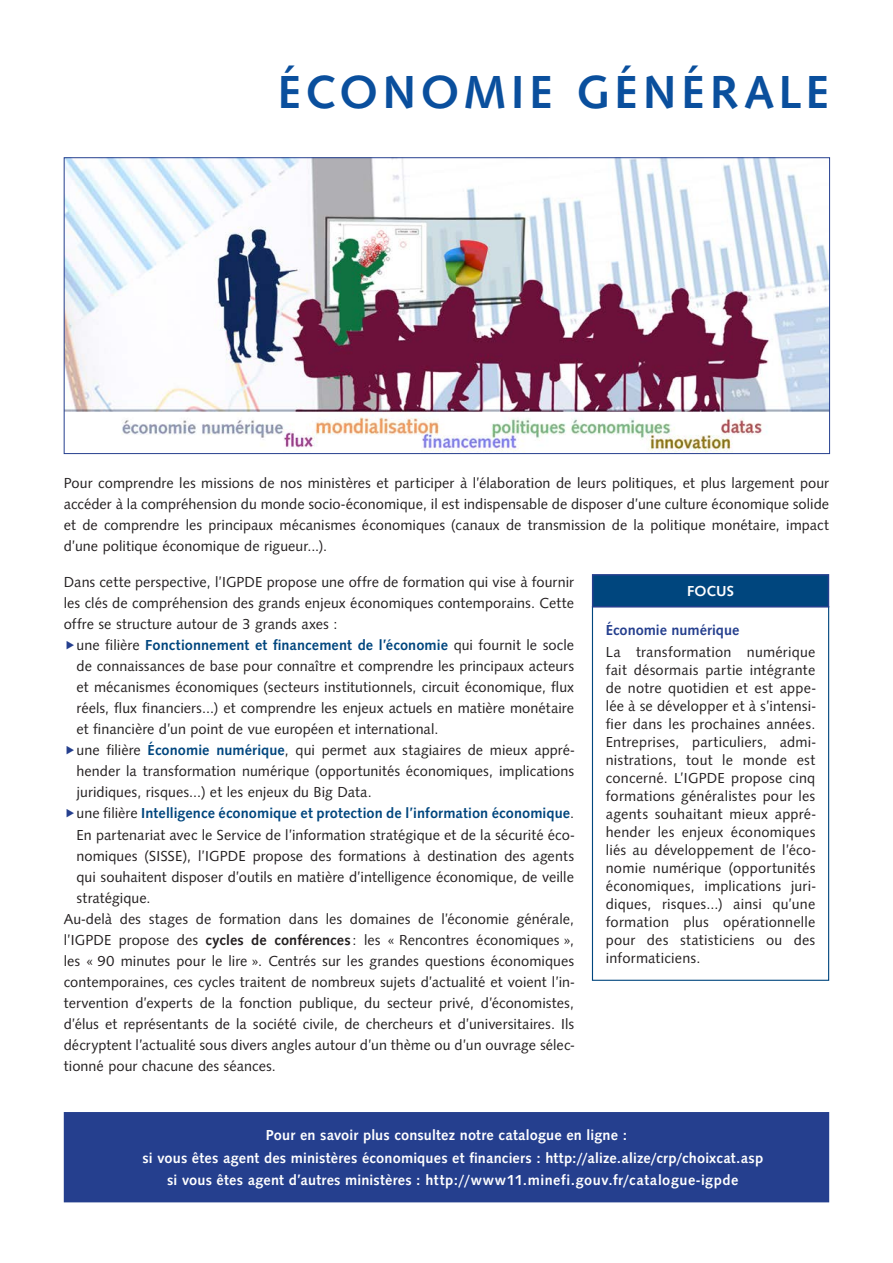
<style>
.page{position:relative;width:893px;height:1263px;background:#fff}
.page>*{position:absolute;margin:0;border:0;box-sizing:border-box;transform-origin:0 0}
.t1{font:700 48px "Syntax";letter-spacing:.105em;color:#0a4f9d}
.t2{font:15px/18px "Syntax";letter-spacing:.005em;color:#231f20;text-align:justify}
.t3{font:700 15px "Syntax";letter-spacing:.015em;color:#fff}
.t4{font:700 15px "Syntax";letter-spacing:.005em;color:#00467e}
.t5{font:700 15px "Syntax";letter-spacing:.035em;color:#fff}
.t6{font:700 15px "Syntax";color:#253f8e}
.s1{font-weight:400;color:#231f20}
.s2{font-weight:700;color:#00467e}
.s3{font-weight:700}
</style>
<div class="page">
<div style="left:592px;top:606px;width:237px;height:375px;border:1px solid #00467e"></div>
<div style="left:593px;top:575px;width:235px;height:32px;background:#00467e"></div>
<div style="left:592px;top:574px;width:237px;height:33px;border:2px solid #253f8e"></div>
<img style="left:66px;top:159px;width:762px;height:293px">
<div style="left:65px;top:1113px;width:763px;height:88px;background:#253f8e"></div>
<div style="left:64px;top:1112px;width:765px;height:90px;border:2px solid #253f8e"></div>
<h1 class="t1" style="left:278px;top:64px;width:238px">Économie</h1>
<h1 class="t1" style="left:577px;top:64px;width:226px">génér ale</h1>
<p class="t2" style="left:64px;top:472px;width:767px;line-height:21px">Pour comprendre les missions de nos ministères et participer à l’élaboration de leurs politiques, et plus largement pour accéder à la compréhension du monde socio-économique, il est indispensable de disposer d’une culture économique solide et de comprendre les principaux mécanismes économiques (canaux de transmission de la politique monétaire, impact d’une politique économique de rigueur...).</p>
<p class="t2" style="left:64px;top:572px;width:512px;line-height:21px">Dans cette perspective, l’IGPDE propose une offre de formation qui vise à fournir les clés de compréhension des grands enjeux économiques contemporains. Cette offre se structure autour de 3 grands axes :</p>
<p class="t4" style="left:77px;top:637px;width:499px"><span class="s1">une filière</span> Fonctionnement et financement de l’économie <span class="s1">qui fournit le socle</span></p>
<p class="t2" style="left:77px;top:658px;width:499px">de connaissances de base pour connaître et comprendre les principaux acteurs</p>
<p class="t2" style="left:77px;top:679px;width:499px">et mécanismes économiques (secteurs institutionnels, circuit économique, flux</p>
<p class="t2" style="left:77px;top:700px;width:499px">réels, flux financiers…) et comprendre les enjeux actuels en matière monétaire</p>
<p class="t2" style="left:77px;top:721px;width:363px">et financière d’un point de vue européen et international.</p>
<p class="t2" style="left:77px;top:742px;width:499px">une filière <span class="s2">Économie numérique</span>, qui permet aux stagiaires de mieux appré-</p>
<p class="t2" style="left:77px;top:763px;width:499px">hender la transformation numérique (opportunités économiques, implications</p>
<p class="t2" style="left:77px;top:784px;width:297px">juridiques, risques…) et les enjeux du Big Data.</p>
<p class="t4" style="left:77px;top:805px;width:499px"><span class="s1">une filière</span> Intelligence économique et protection de l’information économique<span class="s1">.</span></p>
<p class="t2" style="left:77px;top:826px;width:499px">En partenariat avec le Service de l’information stratégique et de la sécurité éco-</p>
<p class="t2" style="left:77px;top:847px;width:499px">nomiques (SISSE), l’IGPDE propose des formations à destination des agents</p>
<p class="t2" style="left:77px;top:868px;width:499px">qui souhaitent disposer d’outils en matière d’intelligence économique, de veille</p>
<p class="t2" style="left:77px;top:889px;width:76px">stratégique.</p>
<p class="t2" style="left:64px;top:910px;width:512px">Au-delà des stages de formation dans les domaines de l’économie générale,</p>
<p class="t2" style="left:64px;top:931px;width:512px">l’IGPDE propose des <span class="s3">cycles de conférences</span> : les « Rencontres économiques »,</p>
<p class="t2" style="left:64px;top:952px;width:512px">les « 90 minutes pour le lire ». Centrés sur les grandes questions économiques</p>
<p class="t2" style="left:64px;top:973px;width:512px">contemporaines, ces cycles traitent de nombreux sujets d’actualité et voient l’in-</p>
<p class="t2" style="left:64px;top:994px;width:512px">tervention d’experts de la fonction publique, du secteur privé, d’économistes,</p>
<p class="t2" style="left:64px;top:1015px;width:512px">d’élus et représentants de la société civile, de chercheurs et d’universitaires. Ils</p>
<p class="t2" style="left:64px;top:1036px;width:512px">décryptent l’actualité sous divers angles autour d’un thème ou d’un ouvrage sélec-</p>
<p class="t2" style="left:64px;top:1057px;width:214px">tionné pour chacune des séances.</p>
<p class="t3" style="left:687px;top:583px;width:48px">FOCUS</p>
<p class="t6" style="left:606px;top:621px;width:135px">Économie numérique</p>
<p class="t2" style="left:606px;top:643px;width:211px">La transformation numérique fait désormais partie intégrante de notre quotidien et est appe&shy;lée à se développer et à s’intensi&shy;fier dans les prochaines années.<br>Entreprises, particuliers, admi&shy;nistrations, tout le monde est concerné. L’IGPDE propose cinq formations généralistes pour les agents souhaitant mieux appré&shy;hender les enjeux économiques liés au développement de l’éco&shy;nomie numérique (opportunités économiques, implications juri&shy;diques, risques...) ainsi qu’une formation plus opérationnelle pour des statisticiens ou des informaticiens.</p>
<p class="t3" style="left:266px;top:1126px;width:363px">Pour en savoir plus consultez notre catalogue en ligne :</p>
<p class="t3" style="left:143px;top:1149px;width:622px">si vous êtes agent des ministères économiques et financiers : http://alize.alize/crp/choixcat.asp</p>
<p class="t5" style="left:167px;top:1171px;width:573px">si vous êtes agent d’autres ministères : http://www11.minefi.gouv.fr/catalogue-igpde</p>
</div>
